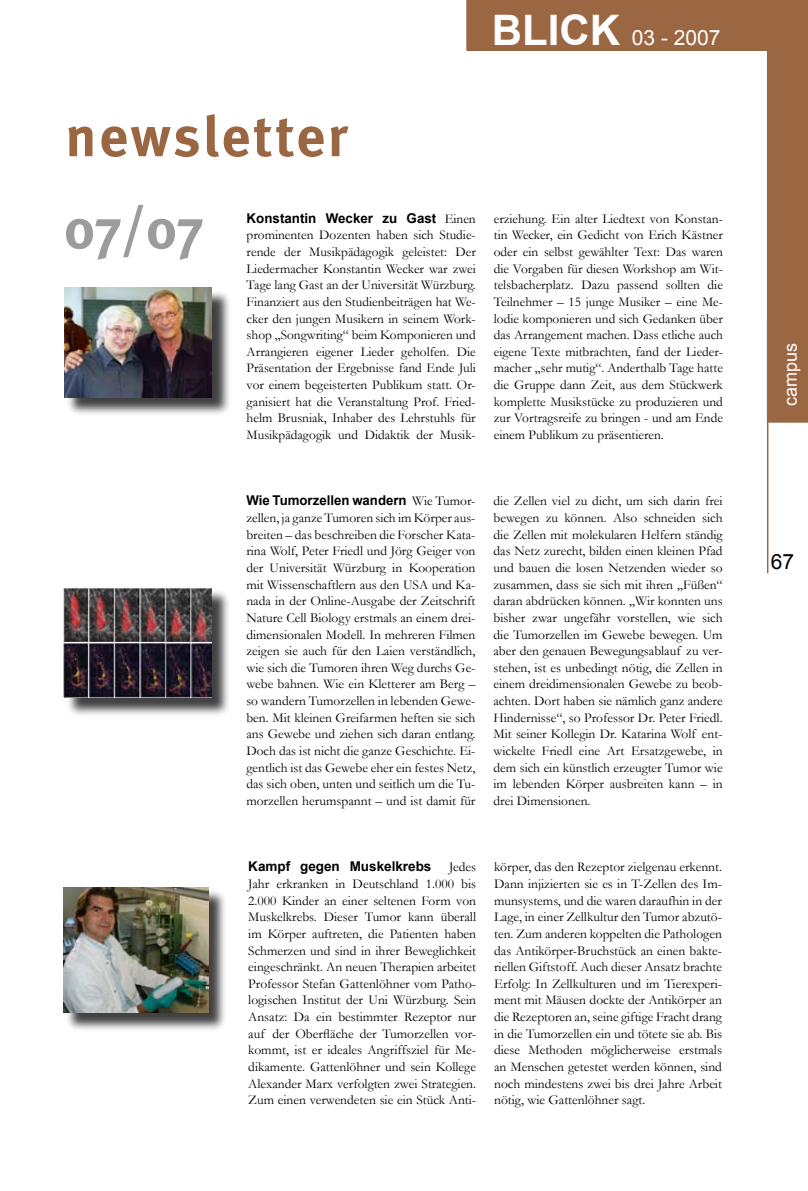
<style>
.page{position:relative;width:808px;height:1191px;background:#fff}
.page>*{position:absolute;margin:0;border:0;box-sizing:border-box;transform-origin:0 0}
.t1{font:700 57px "Meta";letter-spacing:.05em;color:#9b6642}
.t2{font:700 57px "Meta";color:#9c9c9c}
.t3{font:21px "Arial";color:#fff}
.t4{font:21px "Arial";color:#000}
.t5{font:18px "Arial";color:#fff}
.t6{font:13.5px/16.6px "Garamond";color:#000;text-align:justify}
.t7{font:700 13.5px "Arial";color:#000}
.s1{font-weight:700;font-size:42px}
.s2{font-family:"Garamond";font-weight:400}
</style>
<div class="page">
<svg style="left:466px;top:0;width:342px;height:423px"></svg>
<hr style="left:767px;top:319px;width:1px;height:254px;background:#9b6642">
<div style="left:491px;top:1px;width:262px;height:48px;background:#9b6642"></div>
<div style="left:490px;top:0;width:263px;height:50px;border:2px solid #9b6642"></div>
<div style="left:769px;top:195px;width:37px;height:212px;background:#9b6642"></div>
<div style="left:768px;top:195px;width:39px;height:212px;border:2px solid #9b6642"></div>
<div style="left:66px;top:289px;width:166px;height:129px;background:#000;opacity:.75"></div>
<img style="left:64px;top:288px;width:148px;height:109px">
<div style="left:65px;top:589px;width:167px;height:129px;background:#000;opacity:.75"></div>
<img style="left:64px;top:587px;width:148px;height:111px">
<div style="left:65px;top:889px;width:164px;height:144px;background:#000;opacity:.75"></div>
<img style="left:63px;top:887px;width:145px;height:126px">
<h2 class="t3" style="left:492px;top:23px;width:230px"><span class="s1">BLICK</span> 03 - 2007</h2>
<h1 class="t1" style="left:65px;top:100px;width:284px">newsletter</h1>
<h1 class="t2" style="left:64px;top:193px;width:142px">07/07</h1>
<p class="t7" style="left:247px;top:209px;width:231px">Konstantin Wecker zu Gast <span class="s2">Einen</span></p>
<p class="t6" style="left:247px;top:226px;width:231px">prominenten Dozenten haben sich Studie&shy;rende der Musikpädagogik geleistet: Der Liedermacher Konstantin Wecker war zwei Tage lang Gast an der Universität Würzburg.<br>Finanziert aus den Studienbeiträgen hat We&shy;cker den jungen Musikern in seinem Work&shy;shop „Songwriting“ beim Komponieren und Arrangieren eigener Lieder geholfen. Die Präsentation der Ergebnisse fand Ende Juli vor einem begeisterten Publikum statt. Or&shy;ganisiert hat die Veranstaltung Prof. Fried&shy;helm Brusniak, Inhaber des Lehrstuhls für Musikpädagogik und Didaktik der Musik-</p>
<p class="t6" style="left:494px;top:210px;width:231px">erziehung. Ein alter Liedtext von Konstan&shy;tin Wecker, ein Gedicht von Erich Kästner oder ein selbst gewählter Text: Das waren die Vorgaben für diesen Workshop am Wit&shy;telsbacherplatz. Dazu passend sollten die Teilnehmer – 15 junge Musiker – eine Me&shy;lodie komponieren und sich Gedanken über das Arrangement machen. Dass etliche auch eigene Texte mitbrachten, fand der Lieder&shy;macher „sehr mutig“. Anderthalb Tage hatte die Gruppe dann Zeit, aus dem Stückwerk komplette Musikstücke zu produzieren und zur Vortragsreife zu bringen - und am Ende einem Publikum zu präsentieren.</p>
<p class="t7" style="left:246px;top:492px;width:231px">Wie Tumorzellen wandern <span class="s2">Wie Tumor-</span></p>
<p class="t6" style="left:246px;top:509px;width:231px">zellen, ja ganze Tumoren sich im Körper aus&shy;breiten – das beschreiben die Forscher Kata&shy;rina Wolf, Peter Friedl und Jörg Geiger von der Universität Würzburg in Kooperation mit Wissenschaftlern aus den USA und Ka&shy;nada in der Online-Ausgabe der Zeitschrift Nature Cell Biology erstmals an einem drei&shy;dimensionalen Modell. In mehreren Filmen zeigen sie auch für den Laien verständlich, wie sich die Tumoren ihren Weg durchs Ge&shy;webe bahnen. Wie ein Kletterer am Berg – so wandern Tumorzellen in lebenden Gewe&shy;ben. Mit kleinen Greifarmen heften sie sich ans Gewebe und ziehen sich daran entlang.<br>Doch das ist nicht die ganze Geschichte. Ei&shy;gentlich ist das Gewebe eher ein festes Netz, das sich oben, unten und seitlich um die Tu&shy;morzellen herumspannt – und ist damit für</p>
<p class="t6" style="left:493px;top:492px;width:231px">die Zellen viel zu dicht, um sich darin frei bewegen zu können. Also schneiden sich die Zellen mit molekularen Helfern ständig das Netz zurecht, bilden einen kleinen Pfad und bauen die losen Netzenden wieder so zusammen, dass sie sich mit ihren „Füßen“ daran abdrücken können. „Wir konnten uns bisher zwar ungefähr vorstellen, wie sich die Tumorzellen im Gewebe bewegen. Um aber den genauen Bewegungsablauf zu ver&shy;stehen, ist es unbedingt nötig, die Zellen in einem dreidimensionalen Gewebe zu beob&shy;achten. Dort haben sie nämlich ganz andere Hindernisse“, so Professor Dr. Peter Friedl.<br>Mit seiner Kollegin Dr. Katarina Wolf ent&shy;wickelte Friedl eine Art Ersatzgewebe, in dem sich ein künstlich erzeugter Tumor wie im lebenden Körper ausbreiten kann – in drei Dimensionen.</p>
<p class="t7" style="left:248px;top:857px;width:185px">Kampf gegen Muskelkrebs</p>
<p class="t6" style="left:248px;top:858px;width:229px;text-indent:201px">Jedes Jahr erkranken in Deutschland 1.000 bis 2.000 Kinder an einer seltenen Form von Muskelkrebs. Dieser Tumor kann überall im Körper auftreten, die Patienten haben Schmerzen und sind in ihrer Beweglichkeit eingeschränkt. An neuen Therapien arbeitet Professor Stefan Gattenlöhner vom Patho&shy;logischen Institut der Uni Würzburg. Sein Ansatz: Da ein bestimmter Rezeptor nur auf der Oberfläche der Tumorzellen vor&shy;kommt, ist er ideales Angriffsziel für Me&shy;dikamente. Gattenlöhner und sein Kollege Alexander Marx verfolgten zwei Strategien.<br>Zum einen verwendeten sie ein Stück Anti-</p>
<p class="t6" style="left:494px;top:858px;width:229px">körper, das den Rezeptor zielgenau erkennt.<br>Dann injizierten sie es in T-Zellen des Im&shy;munsystems, und die waren daraufhin in der Lage, in einer Zellkultur den Tumor abzutö&shy;ten. Zum anderen koppelten die Pathologen das Antikörper-Bruchstück an einen bakte&shy;riellen Giftstoff. Auch dieser Ansatz brachte Erfolg: In Zellkulturen und im Tierexperi&shy;ment mit Mäusen dockte der Antikörper an die Rezeptoren an, seine giftige Fracht drang in die Tumorzellen ein und tötete sie ab. Bis diese Methoden möglicherweise erstmals an Menschen getestet werden können, sind noch mindestens zwei bis drei Jahre Arbeit nötig, wie Gattenlöhner sagt.</p>
<h3 class="t5" style="left:778px;top:406px;width:65px;rotate:-90deg">campus</h3>
<h2 class="t4" style="left:771px;top:548px;width:25px">67</h2>
</div>
